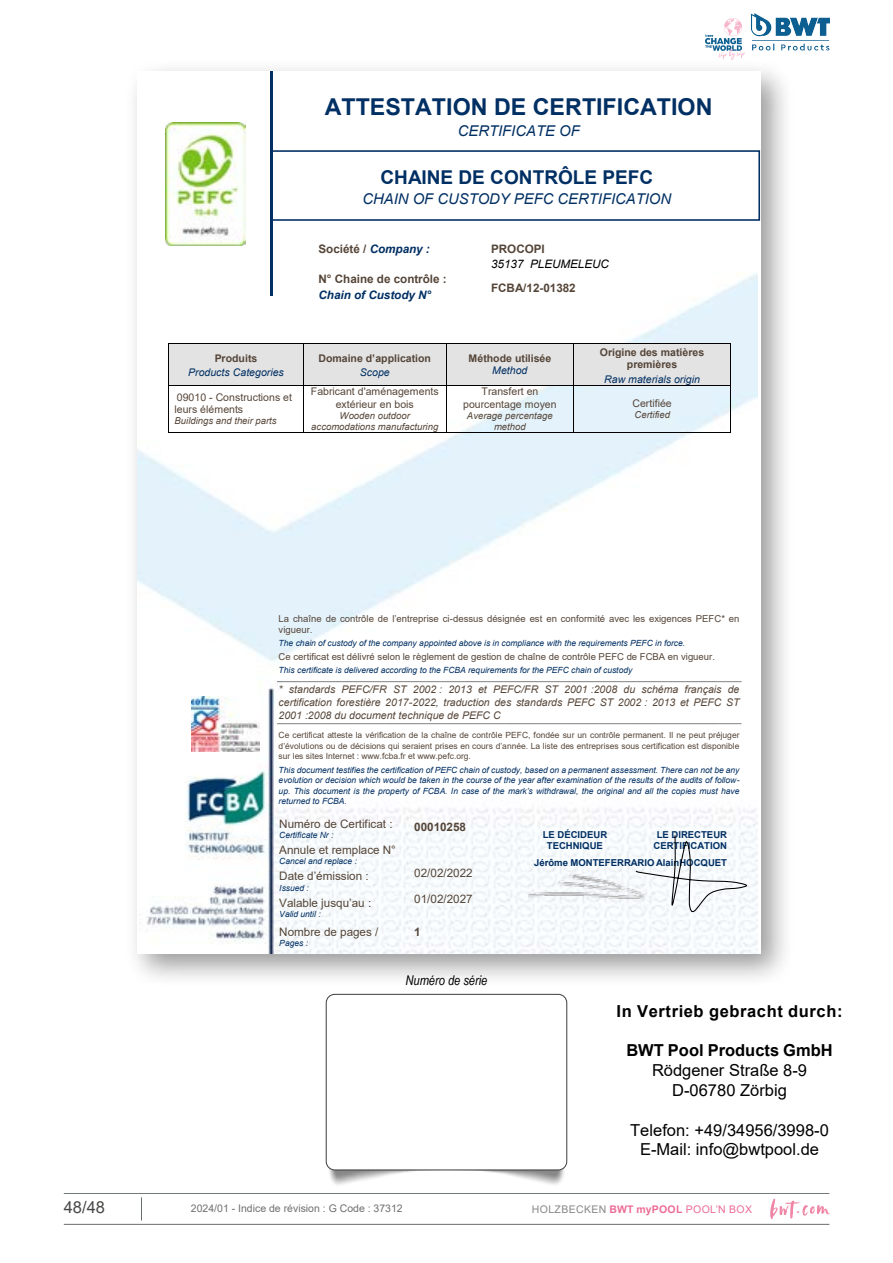
<style>
.page{position:relative;width:893px;height:1263px;background:#fff}
.page>*{position:absolute;margin:0;border:0;box-sizing:border-box;transform-origin:0 0}
.t1{font:700 23.25px "Arial";color:#002f63}
.t2{font:700 19.05px "Arial";color:#002f63}
.t3{font:16.5px/19.8px "Arial";color:#000;text-align:center}
.t4{font:700 16.5px "Arial";letter-spacing:.035em;color:#000}
.t5{font:700 16.5px "Arial";color:#000}
.t6{font:16.5px "Arial";color:#474746}
.t7{font:italic 14.85px "Arial";letter-spacing:-.005em;color:#002f63}
.t8{font:italic 13.5px "Arial Narrow";color:#000}
.t9{font:11.7px "Arial";color:#554538}
.t10{font:700 11.7px "Arial";color:#554538}
.t11{font:italic 700 11.7px "Arial";color:#002f63}
.t12{font:italic 11.7px "Arial";letter-spacing:-.005em;color:#000}
.t13{font:italic 10.5px/13.2px "Arial";color:#554538;text-align:justify}
.t14{font:10.5px/12.1px "Arial";color:#554538;text-align:center}
.t15{font:700 10.5px/12.1px "Arial";color:#554538;text-align:center}
.t16{font:italic 10.5px "Arial";color:#002f63}
.t17{font:10.5px "Arial";color:#706f6f}
.t18{font:10.5px "Arial";letter-spacing:.035em;color:#878786}
.t19{font:9.45px/10.9px "Arial";letter-spacing:.005em;color:#554538}
.t20{font:italic 9.45px/11.1px "Arial";letter-spacing:.005em;color:#554538;text-align:center}
.t21{font:700 9.45px/17.2px "Arial";color:#002f63;text-align:right}
.t22{font:italic 8.55px/10.5px "Arial";letter-spacing:-.005em;color:#002f63;text-align:justify}
.t23{font:8.55px/10.5px "Arial";letter-spacing:-.005em;color:#554538;text-align:justify}
.s1{font-style:italic;color:#002f63}
.s2{font-style:inherit}
.s3{font-weight:700;color:#ed6d96}
.s4{color:#ed6d96}
</style>
<div class="page">
<hr style="left:64px;top:1224px;width:765px;height:1px;background:#676c6e">
<hr style="left:64px;top:1193px;width:765px;height:1px;background:#676c6e">
<svg style="left:141px;top:1197px;width:1px;height:23px"></svg>
<svg style="left:770px;top:1199px;width:59px;height:20px"></svg>
<img style="left:326px;top:1164px;width:241px;height:21px">
<div style="left:326px;top:994px;width:241px;height:176px;background:#fff;border-radius:9px"></div>
<div style="left:326px;top:994px;width:241px;height:176px;border:1px solid #3c3c3b;border-radius:9px"></div>
<div style="left:124px;top:58px;width:671px;height:930px;background:#000;opacity:.4"></div>
<div style="left:137px;top:71px;width:624px;height:883px;background:#fff"></div>
<div style="left:271px;top:150px;width:489px;height:71px;border:2px solid #002f63"></div>
<img style="left:137px;top:273px;width:621px;height:681px">
<hr style="left:270px;top:71px;width:3px;height:225px;background:#002f63">
<img style="left:166px;top:123px;width:80px;height:122px">
<svg style="left:277px;top:681px;width:464px;height:1px"></svg>
<svg style="left:277px;top:723px;width:464px;height:1px"></svg>
<img style="left:192px;top:696px;width:68px;height:55px">
<svg style="left:635px;top:834px;width:113px;height:79px"></svg>
<img style="left:528px;top:861px;width:127px;height:48px">
<div style="left:169px;top:344px;width:134px;height:41px;background:#e3e3e3"></div>
<div style="left:304px;top:344px;width:142px;height:41px;background:#e3e3e3"></div>
<div style="left:446px;top:344px;width:127px;height:41px;background:#e3e3e3"></div>
<div style="left:574px;top:344px;width:156px;height:41px;background:#e3e3e3"></div>
<hr style="left:169px;top:344px;width:134px;height:1px;background:#000">
<hr style="left:304px;top:344px;width:142px;height:1px;background:#000">
<hr style="left:446px;top:344px;width:127px;height:1px;background:#000">
<hr style="left:574px;top:344px;width:156px;height:1px;background:#000">
<hr style="left:169px;top:344px;width:1px;height:41px;background:#000">
<hr style="left:303px;top:344px;width:1px;height:41px;background:#000">
<hr style="left:446px;top:344px;width:1px;height:41px;background:#000">
<hr style="left:573px;top:344px;width:1px;height:41px;background:#000">
<hr style="left:730px;top:344px;width:1px;height:41px;background:#000">
<hr style="left:169px;top:385px;width:134px;height:1px;background:#000">
<hr style="left:304px;top:385px;width:142px;height:1px;background:#000">
<hr style="left:446px;top:385px;width:127px;height:1px;background:#000">
<hr style="left:574px;top:385px;width:156px;height:1px;background:#000">
<hr style="left:169px;top:385px;width:1px;height:47px;background:#000">
<hr style="left:169px;top:432px;width:134px;height:1px;background:#000">
<hr style="left:303px;top:385px;width:1px;height:47px;background:#000">
<hr style="left:304px;top:432px;width:142px;height:1px;background:#000">
<hr style="left:446px;top:385px;width:1px;height:47px;background:#000">
<hr style="left:446px;top:432px;width:127px;height:1px;background:#000">
<hr style="left:573px;top:385px;width:1px;height:47px;background:#000">
<hr style="left:574px;top:432px;width:156px;height:1px;background:#000">
<hr style="left:730px;top:385px;width:1px;height:47px;background:#000">
<img style="left:706px;top:13px;width:123px;height:47px">
<h1 class="t1" style="left:325px;top:90px;width:389px">ATTESTATION DE CERTIFICATION</h1>
<h3 class="t7" style="left:458px;top:121px;width:123px">CERTIFICATE OF</h3>
<h2 class="t2" style="left:380px;top:164px;width:274px">CHAINE DE CONTRÔLE PEFC</h2>
<h3 class="t7" style="left:362px;top:189px;width:310px">CHAIN OF CUSTODY PEFC CERTIFICATION</h3>
<p class="t15" style="left:215px;top:352px;width:44px">Produits</p>
<p class="t16" style="left:188px;top:366px;width:97px">Products Categories</p>
<p class="t14" style="left:175px;top:391px;width:119px;text-align:left">09010 - Constructions et leurs éléments</p>
<p class="t20" style="left:175px;top:415px;width:104px">Buildings and their parts</p>
<h3 class="t10" style="left:319px;top:240px;width:113px">Société / <span class="s1">Company :</span></h3>
<h3 class="t10" style="left:491px;top:240px;width:55px">PROCOPI</h3>
<h3 class="t12" style="left:491px;top:256px;width:119px">35137 PLEUMELEUC</h3>
<h3 class="t10" style="left:319px;top:271px;width:130px">N° Chaine de contrôle :</h3>
<h3 class="t11" style="left:319px;top:287px;width:114px">Chain of Custody N°</h3>
<h3 class="t10" style="left:491px;top:279px;width:86px">FCBA/12-01382</h3>
<p class="t15" style="left:318px;top:352px;width:114px">Domaine d’application</p>
<p class="t16" style="left:360px;top:366px;width:31px">Scope</p>
<p class="t14" style="left:311px;top:385px;width:129px">Fabricant d'aménagements extérieur en bois</p>
<p class="t20" style="left:311px;top:410px;width:129px">Wooden outdoor accomodations manufacturing</p>
<p class="t15" style="left:468px;top:352px;width:84px">Méthode utilisée</p>
<p class="t16" style="left:492px;top:364px;width:37px">Method</p>
<p class="t14" style="left:463px;top:385px;width:95px">Transfert en pourcentage moyen</p>
<p class="t20" style="left:467px;top:410px;width:87px">Average percentage method</p>
<p class="t15" style="left:600px;top:346px;width:106px">Origine des matières premières</p>
<p class="t16" style="left:604px;top:372px;width:97px">Raw materials origin</p>
<p class="t14" style="left:632px;top:397px;width:41px">Certifiée</p>
<p class="t20" style="left:634px;top:409px;width:37px">Certified</p>
<p class="t19" style="left:279px;top:613px;width:462px">La chaîne de contrôle de l’entreprise ci-dessus désignée est en conformité avec les exigences PEFC* en vigueur.</p>
<p class="t22" style="left:279px;top:638px;width:408px">The chain of custody of the company appointed above is in compliance with the requirements PEFC in force.</p>
<p class="t19" style="left:279px;top:651px;width:438px">Ce certificat est délivré selon le règlement de gestion de chaîne de contrôle PEFC de FCBA en vigueur.</p>
<p class="t22" style="left:279px;top:665px;width:355px">This certificate is delivered according to the FCBA requirements for the PEFC chain of custody</p>
<p class="t13" style="left:279px;top:682px;width:462px">* standards PEFC/FR ST 2002 : 2013 et PEFC/FR ST 2001 :2008 du schéma français de certification forestière 2017-2022, traduction des standards PEFC ST 2002 : 2013 et PEFC ST 2001 :2008 du document technique de PEFC C</p>
<p class="t23" style="left:279px;top:730px;width:462px">Ce certificat atteste la vérification de la chaîne de contrôle PEFC, fondée sur un contrôle permanent. Il ne peut préjuger d’évolutions ou de décisions qui seraient prises en cours d’année. La liste des entreprises sous certification est disponible sur les sites Internet : www.fcba.fr et www.pefc.org.</p>
<p class="t22" style="left:279px;top:765px;width:463px">This document testifies the certification of PEFC chain of custody, based on a permanent assessment. There can not be any evolution or decision which would be taken in the course of the year after examination of the results of the audits of follow&shy;up. This document is the property of FCBA. In case of the mark’s withdrawal, the original and all the copies must have returned to FCBA.</p>
<h3 class="t9" style="left:279px;top:815px;width:115px">Numéro de Certificat :</h3>
<p class="t22" style="left:279px;top:830px;width:56px">Certificate Nr :</p>
<h3 class="t9" style="left:279px;top:842px;width:118px">Annule et remplace N°</h3>
<p class="t22" style="left:279px;top:856px;width:79px">Cancel and replace :</p>
<h3 class="t9" style="left:279px;top:868px;width:91px">Date d’émission :</h3>
<p class="t22" style="left:279px;top:882px;width:31px">Issued :</p>
<h3 class="t10" style="left:414px;top:818px;width:53px">00010258</h3>
<h3 class="t9" style="left:414px;top:865px;width:60px">02/02/2022</h3>
<p class="t21" style="left:543px;top:826px;width:66px">LE DÉCIDEUR</p>
<p class="t21" style="left:657px;top:826px;width:72px">LE DIRECTEUR</p>
<p class="t21" style="left:547px;top:837px;width:57px">TECHNIQUE</p>
<p class="t21" style="left:534px;top:837px;width:194px">CERTIFICATION<br>Jérôme MONTEFERRARIO AlainHOCQUET</p>
<h3 class="t9" style="left:279px;top:894px;width:93px">Valable jusqu’au :</h3>
<p class="t22" style="left:279px;top:909px;width:43px">Valid until :</p>
<h3 class="t9" style="left:414px;top:891px;width:60px">01/02/2027</h3>
<h3 class="t9" style="left:279px;top:924px;width:101px">Nombre de pages /</h3>
<p class="t22" style="left:279px;top:938px;width:30px">Pages :</p>
<h3 class="t10" style="left:414px;top:923px;width:8px">1</h3>
<h3 class="t8" style="left:406px;top:971px;width:83px">Numéro de série</h3>
<h3 class="t4" style="left:617px;top:999px;width:227px">In Vertrieb gebracht durch<span class="s2">:</span></h3>
<h3 class="t5" style="left:626px;top:1039px;width:208px">BWT Pool Products GmbH</h3>
<h3 class="t3" style="left:652px;top:1060px;width:157px">Rödgener Straße 8-9<br>D-06780 Zörbig</h3>
<h3 class="t3" style="left:630px;top:1120px;width:200px">Telefon: +49/34956/3998-0<br>E-Mail: info@bwtpool.de</h3>
<h3 class="t6" style="left:64px;top:1196px;width:43px">48/48</h3>
<p class="t17" style="left:191px;top:1201px;width:213px">2024/01 - Indice de révision : G Code : 37312</p>
<p class="t18" style="left:532px;top:1202px;width:222px">HOLZBECKEN <span class="s3">BWT myPOOL</span> <span class="s4">POOL’N BOX</span></p>
</div>
